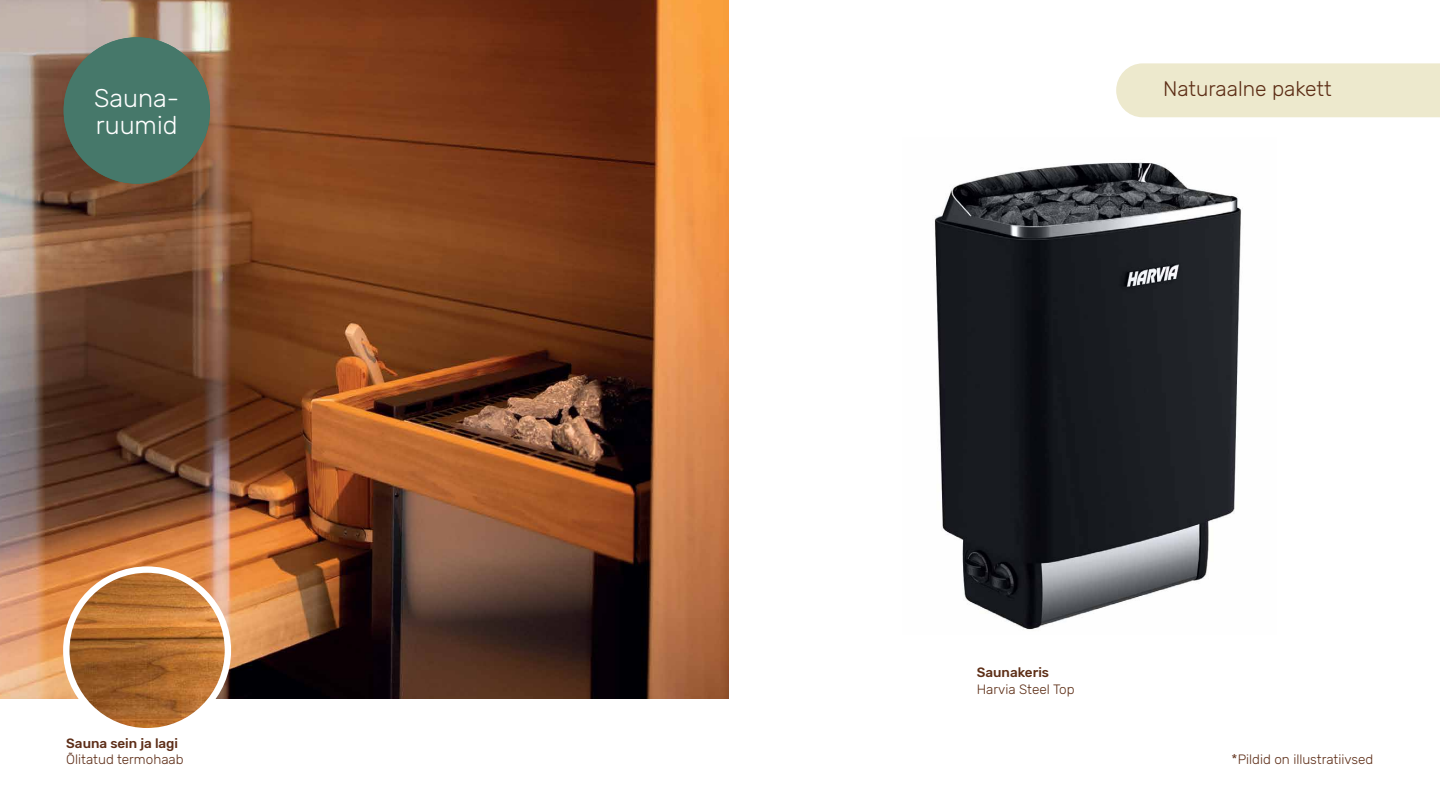
<style>
.page{position:relative;width:1440px;height:810px;background:#fff}
.page>*{position:absolute;margin:0;border:0;box-sizing:border-box;transform-origin:0 0}
.t1{font:300 25.5px/27px "Rubik";color:#fff}
.t2{font:300 21px "Rubik";color:#5d2d17}
.t3{font:300 21px "Rubik";color:#5d2e16}
.t4{font:300 13.5px "Rubik";color:#5d2d17}
.t5{font:500 13.5px "Rubik";color:#5d2d17}
.t6{font:300 13.5px "Rubik";color:#5d2e16}
.t7{font:500 13.5px "Rubik";color:#5d2e16}
</style>
<div class="page">
<img style="left:0;top:0;width:728px;height:699px">
<svg style="left:66px;top:570px;width:162px;height:157px;background:#be8350"></svg>
<div style="left:63px;top:566px;width:168px;height:168px;border:6px solid #fff;border-radius:50%"></div>
<img style="left:934px;top:162px;width:307px;height:468px">
<div style="left:64px;top:37px;width:146px;height:147px;background:#46786a;border-radius:50%"></div>
<div style="left:1116px;top:63px;width:324px;height:54px;background:#ede9cd"></div>
<h2 class="t2" style="left:1163px;top:71px;width:170px">Naturaalne pakett</h2>
<h1 class="t1" style="left:94px;top:85px;width:87px">Sauna&shy;ruumid</h1>
<h2 class="t3" style="left:1163px;top:77px;width:170px">Naturaalne pakett</h2>
<p class="t5" style="left:66px;top:736px;width:113px">Sauna sein ja lagi</p>
<p class="t4" style="left:66px;top:752px;width:119px">Õlitatud termohaab</p>
<p class="t7" style="left:977px;top:665px;width:74px">Saunakeris</p>
<p class="t6" style="left:977px;top:681px;width:99px">Harvia Steel Top</p>
<p class="t4" style="left:1232px;top:752px;width:143px">*Pildid on illustratiivsed</p>
</div>
